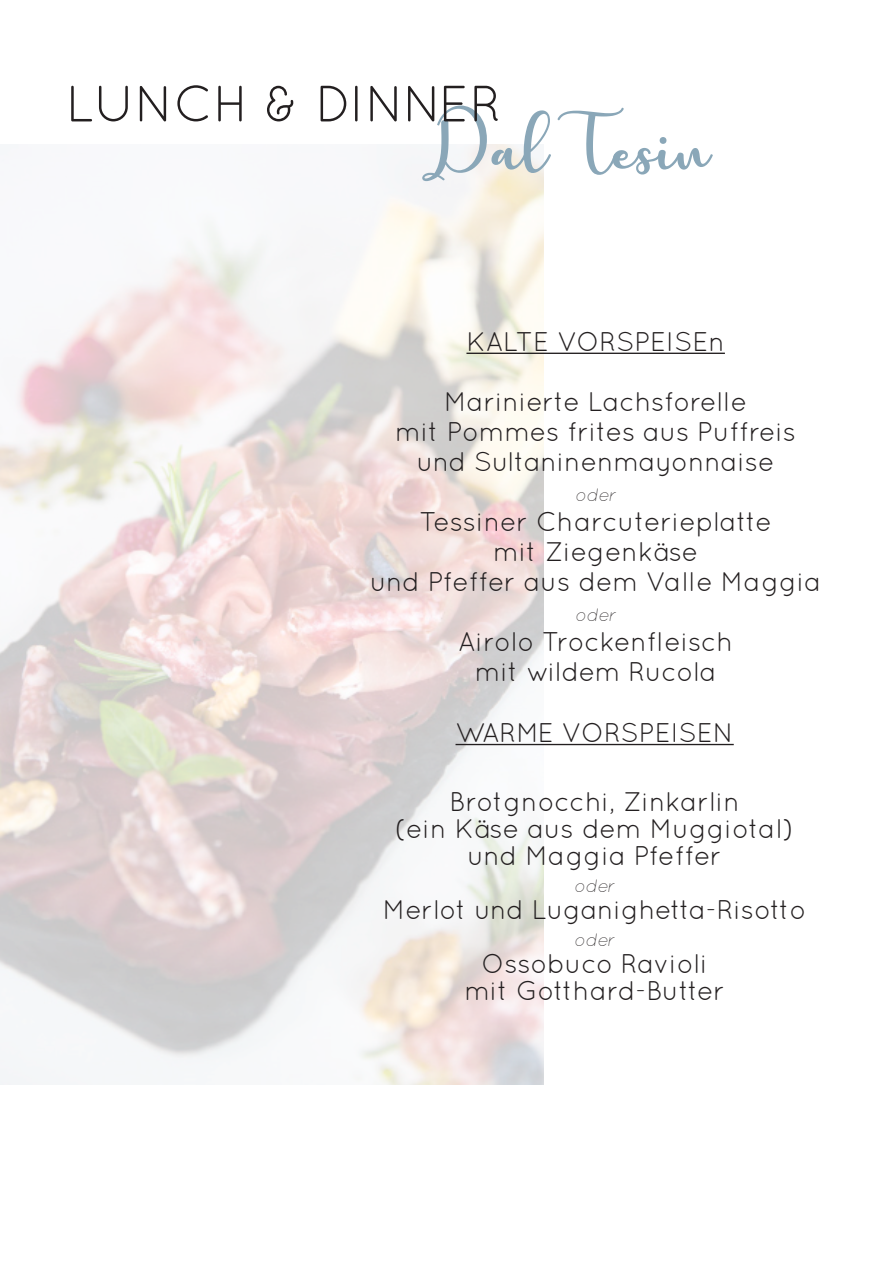
<style>
.page{position:relative;width:893px;height:1263px;background:#fff}
.page>*{position:absolute;margin:0;border:0;box-sizing:border-box;transform-origin:0 0}
.t1{font:51px "Quicksand";letter-spacing:-.015em;color:#231f20}
.t2{font:51px "charlotte";color:#8aa7b8}
.t3{font:27px "Quicksand";letter-spacing:-.005em;color:#231f20}
.t4{font:27px "Quicksand";letter-spacing:-.025em;color:#231f20}
.t5{font:italic 300 18px "Quicksand";letter-spacing:.005em;color:#231f20}
</style>
<div class="page">
<img style="left:0;top:145px;width:544px;height:939px">
<hr style="left:466px;top:353px;width:259px;height:1px;background:#231f20">
<hr style="left:455px;top:744px;width:279px;height:1px;background:#231f20">
<p class="t1" style="left:66px;top:74px;width:437px">LUNCH &amp; DINNER</p>
<p class="t2" style="left:428px;top:122px;width:284px">Dal Tesin</p>
<p class="t3" style="left:466px;top:326px;width:260px">KALTE VORSPEISEn</p>
<p class="t3" style="left:444px;top:386px;width:305px">Marinierte Lachsforelle</p>
<p class="t3" style="left:395px;top:416px;width:402px">mit Pommes frites aus Puffreis</p>
<p class="t3" style="left:417px;top:446px;width:359px">und Sultaninenmayonnaise</p>
<p class="t5" style="left:575px;top:484px;width:42px">oder</p>
<p class="t3" style="left:419px;top:506px;width:354px">Tessiner Charcuterieplatte</p>
<p class="t3" style="left:493px;top:536px;width:207px">mit Ziegenkäse</p>
<p class="t3" style="left:370px;top:566px;width:453px">und Pfeffer aus dem Valle Maggia</p>
<p class="t5" style="left:575px;top:604px;width:42px">oder</p>
<p class="t3" style="left:458px;top:626px;width:276px">Airolo Trockenfleisch</p>
<p class="t3" style="left:475px;top:656px;width:243px">mit wildem Rucola</p>
<p class="t3" style="left:455px;top:717px;width:280px">WARME VORSPEISEN</p>
<p class="t3" style="left:449px;top:786px;width:292px">Brotgnocchi, Zinkarlin</p>
<p class="t3" style="left:395px;top:813px;width:400px">(ein Käse aus dem Muggiotal)</p>
<p class="t3" style="left:468px;top:840px;width:256px">und Maggia Pfeffer</p>
<p class="t5" style="left:574px;top:875px;width:42px">oder</p>
<p class="t3" style="left:383px;top:894px;width:425px">Merlot und Luganighetta-Risotto</p>
<p class="t5" style="left:574px;top:929px;width:42px">oder</p>
<p class="t3" style="left:482px;top:948px;width:227px">Ossobuco Ravioli</p>
<p class="t4" style="left:464px;top:975px;width:262px">mit Gotthard-Butter</p>
</div>
